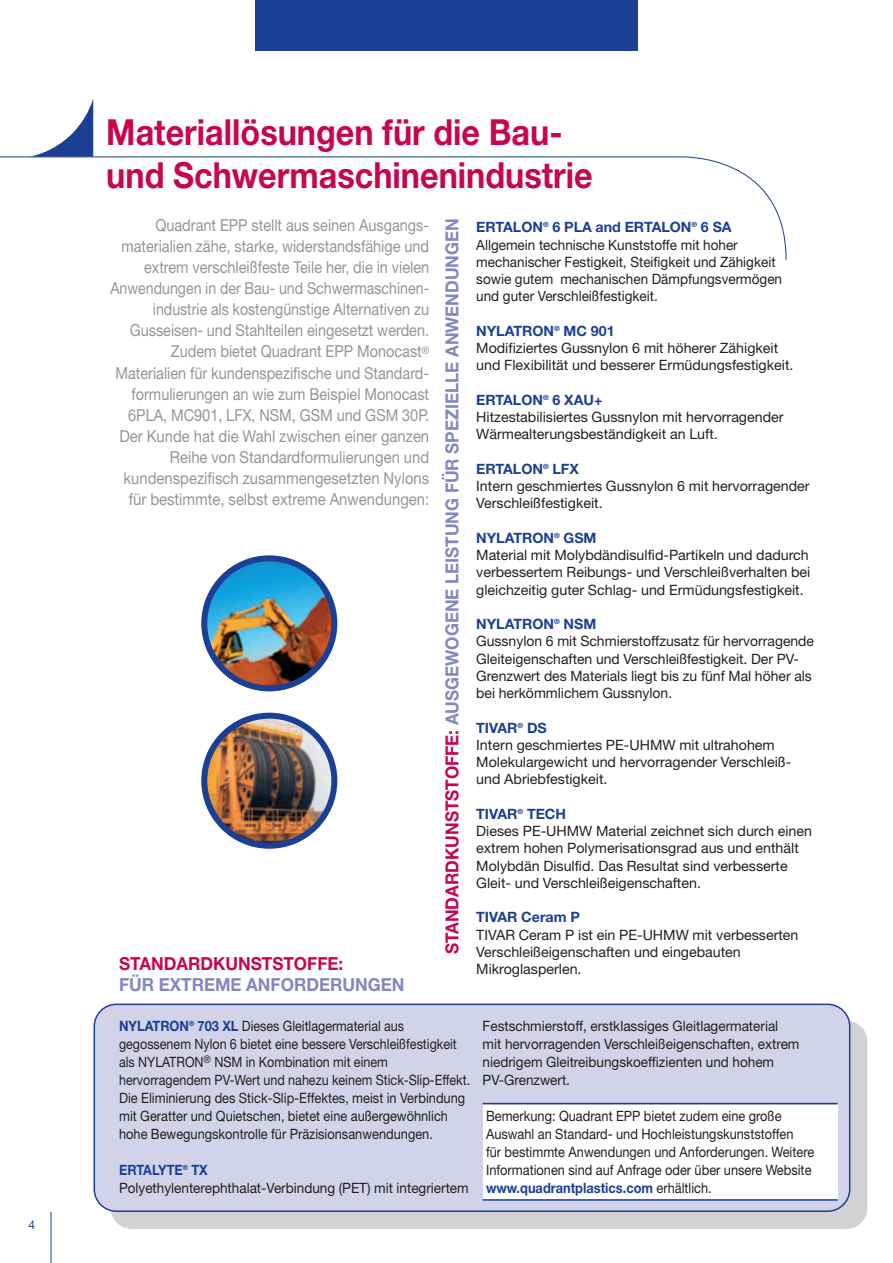
<style>
.page{position:relative;width:893px;height:1263px;background:#fff}
.page>*{position:absolute;margin:0;border:0;box-sizing:border-box;transform-origin:0 0}
.t1{font:700 36px/43.2px "Helvetica Neue";color:#c50750;scale:.9 1}
.t2{font:700 18px "Helvetica Neue";color:#8287bf;scale:.95 1}
.t3{font:700 18px "Helvetica Neue";color:#c50750;scale:.95 1}
.t4{font:16.5px/21px "Helvetica Neue";color:#939598;text-align:right;scale:.88 1}
.t5{font:14.25px/17.2px "Helvetica Neue";color:#231f20}
.t6{font:14.25px/17.2px "Helvetica Neue";color:#231f20;scale:.95 1}
.t7{font:14.25px/18px "Helvetica Neue";color:#231f20;scale:.88 1}
.t8{font:14.25px/18px "Helvetica Neue";color:#231f20;scale:.9 1}
.t9{font:700 14.25px "Helvetica Neue";color:#1b3f94}
.t10{font:12px "Helvetica Neue";color:#1b3f94}
.s1{font-weight:700;color:#1b3f94}
.s2{color:#c50750}
</style>
<div class="page">
<div style="left:111px;top:1020px;width:756px;height:209px;background:#d1d2d4;border-radius:21px"></div>
<div style="left:255px;top:0;width:383px;height:51px;background:#1b3f94"></div>
<hr style="left:51px;top:1212px;width:1px;height:51px;background:#1b3f94">
<svg style="left:42px;top:99px;width:51px;height:54px"></svg>
<svg style="left:0;top:153px;width:787px;height:107px"></svg>
<img style="left:201px;top:713px;width:136px;height:136px">
<img style="left:201px;top:555px;width:136px;height:136px">
<div style="left:94px;top:1003px;width:756px;height:209px;background:#d2d3e8"></div>
<div style="left:483px;top:1104px;width:354px;height:95px;background:#fff"></div>
<hr style="left:483px;top:1103px;width:355px;height:1px;background:#1b3f94">
<hr style="left:483px;top:1199px;width:355px;height:2px;background:#1b3f94">
<p class="t10" style="left:29px;top:1220px;width:8px">4</p>
<h1 class="t1" style="left:106px;top:114px;width:542px">Materiallösungen für die Bau&shy;und Schwermaschinenindustrie</h1>
<p class="t4" style="left:110px;top:217px;width:364px">Quadrant EPP stellt aus seinen Ausgangs&shy;materialien zähe, starke, widerstandsfähige und extrem verschleißfeste Teile her, die in vielen Anwendungen in der Bau- und Schwermaschinen&shy;industrie als kostengünstige Alternativen zu Gusseisen- und Stahlteilen eingesetzt werden.<br>Zudem bietet Quadrant EPP Monocast<sup>® </sup>Materialien für kundenspezifische und Standard&shy;formulierungen an wie zum Beispiel Monocast 6PLA, MC901, LFX, NSM, GSM und GSM 30P.<br>Der Kunde hat die Wahl zwischen einer ganzen Reihe von Standardformulierungen und kundenspezifisch zusammengesetzten Nylons für bestimmte, selbst extreme Anwendungen:</p>
<p class="t6" style="left:476px;top:220px;width:323px"><span class="s1">ERTALON</span><sup>®</sup> <span class="s1">6 PLA and ERTALON</span><sup>®</sup> <span class="s1">6 SA </span>Allgemein technische Kunststoffe mit hoher mechanischer Festigkeit, Steifigkeit und Zähigkeit sowie gutem mechanischen Dämpfungsvermögen und guter Verschleißfestigkeit.</p>
<p class="t2" style="left:445px;top:954px;width:776px;rotate:-90deg"><span class="s2">STANDARDKUNSTSTOFFE:</span> AUSGEWOGENE LEISTUNG FÜR SPEZIELLE ANWENDUNGEN</p>
<p class="t5" style="left:476px;top:324px;width:319px"><span class="s1">NYLATRON</span><sup>®</sup> <span class="s1">MC 901<br></span>Modifiziertes Gussnylon 6 mit höherer Zähigkeit und Flexibilität und besserer Ermüdungsfestigkeit.</p>
<p class="t5" style="left:476px;top:393px;width:309px"><span class="s1">ERTALON</span><sup>®</sup> <span class="s1">6 XAU+<br></span>Hitzestabilisiertes Gussnylon mit hervorragender<br>Wärmealterungsbeständigkeit an Luft.</p>
<p class="t5" style="left:476px;top:462px;width:335px"><span class="s1">ERTALON</span><sup>®</sup> <span class="s1">LFX<br></span>Intern geschmiertes Gussnylon 6 mit hervorragender<br>Verschleißfestigkeit.</p>
<p class="t5" style="left:476px;top:531px;width:336px"><span class="s1">NYLATRON</span><sup>®</sup> <span class="s1">GSM<br></span>Material mit Molybdändisulfid-Partikeln und dadurch verbessertem Reibungs- und Verschleißverhalten bei gleichzeitig guter Schlag- und Ermüdungsfestigkeit.</p>
<p class="t5" style="left:476px;top:617px;width:339px"><span class="s1">NYLATRON</span><sup>®</sup> <span class="s1">NSM<br></span>Gussnylon 6 mit Schmierstoffzusatz für hervorragende Gleiteigenschaften und Verschleißfestigkeit. Der PV-Grenzwert des Materials liegt bis zu fünf Mal höher als bei herkömmlichem Gussnylon.</p>
<p class="t5" style="left:476px;top:720px;width:317px"><span class="s1">TIVAR</span><sup>®</sup> <span class="s1">DS<br></span>Intern geschmiertes PE-UHMW mit ultrahohem<br>Molekulargewicht und hervorragender Verschleiß&shy;und Abriebfestigkeit.</p>
<p class="t5" style="left:476px;top:807px;width:337px"><span class="s1">TIVAR</span><sup>®</sup> <span class="s1">TECH<br></span>Dieses PE-UHMW Material zeichnet sich durch einen extrem hohen Polymerisationsgrad aus und enthält Molybdän Disulfid. Das Resultat sind verbesserte Gleit- und Verschleißeigenschaften.</p>
<p class="t9" style="left:476px;top:912px;width:105px">TIVAR Ceram P</p>
<p class="t5" style="left:476px;top:927px;width:324px">TIVAR Ceram P ist ein PE-UHMW mit verbesserten<br>Verschleißeigenschaften und eingebauten<br>Mikroglasperlen.</p>
<p class="t3" style="left:119px;top:957px;width:238px">STANDARDKUNSTSTOFFE:</p>
<p class="t2" style="left:119px;top:978px;width:302px">FÜR EXTREME ANFORDERUNGEN</p>
<p class="t7" style="left:119px;top:1018px;width:401px"><span class="s1">NYLATRON</span><sup>®</sup> <span class="s1">703 XL</span> Dieses Gleitlagermaterial aus gegossenem Nylon 6 bietet eine bessere Verschleißfestigkeit als NYLATRON<sup>®</sup> NSM in Kombination mit einem hervorragendem PV-Wert und nahezu keinem Stick-Slip-Effekt.<br>Die Eliminierung des Stick-Slip-Effektes, meist in Verbindung mit Geratter und Quietschen, bietet eine außergewöhnlich hohe Bewegungskontrolle für Präzisionsanwendungen.</p>
<p class="t6" style="left:119px;top:1162px;width:370px;line-height:18px"><span class="s1">ERTALYTE</span><sup>®</sup> <span class="s1">TX<br></span>Polyethylenterephthalat-Verbindung (PET) mit integriertem</p>
<p class="t6" style="left:483px;top:1018px;width:335px;line-height:18px">Festschmierstoff, erstklassiges Gleitlagermaterial mit hervorragenden Verschleißeigenschaften, extrem niedrigem Gleitreibungskoeffizienten und hohem PV-Grenzwert.</p>
<p class="t8" style="left:486px;top:1108px;width:366px">Bemerkung: Quadrant EPP bietet zudem eine große Auswahl an Standard- und Hochleistungskunststoffen<br>für bestimmte Anwendungen und Anforderungen. Weitere Informationen sind auf Anfrage oder über unsere Website <span class="s1">www.quadrantplastics.com</span> erhältlich.</p>
</div>
